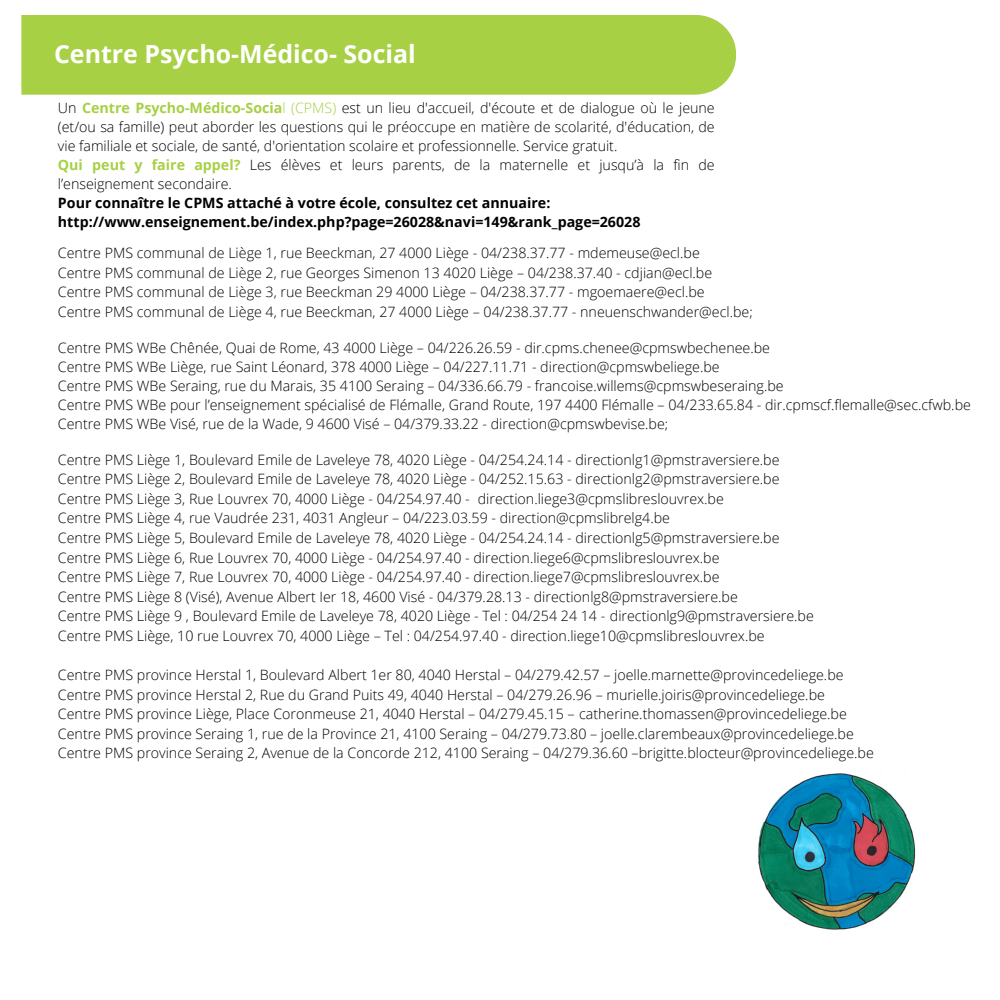
<style>
.page{position:relative;width:1000px;height:1000px;background:#fff}
.page>*{position:absolute;margin:0;border:0;box-sizing:border-box;transform-origin:0 0}
.t1{font:300 36.5px "Open Sans";color:#fff}
.t2{font:700 25px "Open Sans";color:#fff}
.t3{font:300 14.25px/19px "Open Sans";color:#000;text-align:justify}
.t4{font:700 14.25px/19px "Open Sans";color:#000}
.s1{font-weight:700;color:#a7d044}
.s2{color:#a7d044}
</style>
<div class="page">
<div style="left:21px;top:15px;width:715px;height:80px;background:#a7d044"></div>
<img style="left:758px;top:773px;width:158px;height:157px">
<h1 class="t1" style="left:54px;top:14px;width:273px">Planning Familial</h1>
<h2 class="t2" style="left:54px;top:36px;width:363px">Centre Psycho-Médico- Social</h2>
<p class="t3" style="left:58px;top:98px;width:658px">Un <span class="s1">Centre Psycho-Médico-Socia</span><span class="s2">l (CPMS)</span> est un lieu d'accueil, d'écoute et de dialogue où le jeune (et/ou sa famille) peut aborder les questions qui le préoccupe en matière de scolarité, d'éducation, de vie familiale et sociale, de santé, d'orientation scolaire et professionnelle. Service gratuit.</p>
<p class="t3" style="left:58px;top:155px;width:658px"><span class="s1">Qui peut y faire appel?</span> Les élèves et leurs parents, de la maternelle et jusqu’à la fin de l’enseignement secondaire.</p>
<p class="t4" style="left:58px;top:193px;width:584px">Pour connaître le CPMS attaché à votre école, consultez cet annuaire: http://www.enseignement.be/index.php?page=26028&amp;navi=149&amp;rank_page=26028</p>
<p class="t3" style="left:58px;top:243px;width:643px">Centre PMS communal de Liège 1, rue Beeckman, 27 4000 Liège - 04/238.37.77 - mdemeuse@ecl.be</p>
<p class="t3" style="left:58px;top:263px;width:655px">Centre PMS communal de Liège 2, rue Georges Simenon 13 4020 Liège – 04/238.37.40 - cdjian@ecl.be</p>
<p class="t3" style="left:58px;top:282px;width:648px">Centre PMS communal de Liège 3, rue Beeckman 29 4000 Liège – 04/238.37.77 - mgoemaere@ecl.be</p>
<p class="t3" style="left:58px;top:302px;width:696px">Centre PMS communal de Liège 4, rue Beeckman, 27 4000 Liège – 04/238.37.77 - nneuenschwander@ecl.be;</p>
<p class="t3" style="left:58px;top:337px;width:713px">Centre PMS WBe Chênée, Quai de Rome, 43 4000 Liège – 04/226.26.59 - dir.cpms.chenee@cpmswbechenee.be</p>
<p class="t3" style="left:58px;top:356px;width:663px">Centre PMS WBe Liège, rue Saint Léonard, 378 4000 Liège – 04/227.11.71 - direction@cpmswbeliege.be</p>
<p class="t3" style="left:58px;top:375px;width:727px">Centre PMS WBe Seraing, rue du Marais, 35 4100 Seraing – 04/336.66.79 - francoise.willems@cpmswbeseraing.be</p>
<p class="t3" style="left:58px;top:394px;width:914px">Centre PMS WBe pour l’enseignement spécialisé de Flémalle, Grand Route, 197 4400 Flémalle – 04/233.65.84 - dir.cpmscf.flemalle@sec.cfwb.be</p>
<p class="t3" style="left:58px;top:413px;width:611px">Centre PMS WBe Visé, rue de la Wade, 9 4600 Visé – 04/379.33.22 - direction@cpmswbevise.be;</p>
<p class="t3" style="left:58px;top:449px;width:723px">Centre PMS Liège 1, Boulevard Emile de Laveleye 78, 4020 Liège - 04/254.24.14 - directionlg1@pmstraversiere.be</p>
<p class="t3" style="left:58px;top:469px;width:723px">Centre PMS Liège 2, Boulevard Emile de Laveleye 78, 4020 Liège - 04/252.15.63 - directionlg2@pmstraversiere.be</p>
<p class="t3" style="left:58px;top:488px;width:667px">Centre PMS Liège 3, Rue Louvrex 70, 4000 Liège - 04/254.97.40 - direction.liege3@cpmslibreslouvrex.be</p>
<p class="t3" style="left:58px;top:508px;width:613px">Centre PMS Liège 4, rue Vaudrée 231, 4031 Angleur – 04/223.03.59 - direction@cpmslibrelg4.be</p>
<p class="t3" style="left:58px;top:528px;width:723px">Centre PMS Liège 5, Boulevard Emile de Laveleye 78, 4020 Liège - 04/254.24.14 - directionlg5@pmstraversiere.be</p>
<p class="t3" style="left:58px;top:547px;width:663px">Centre PMS Liège 6, Rue Louvrex 70, 4000 Liège - 04/254.97.40 - direction.liege6@cpmslibreslouvrex.be</p>
<p class="t3" style="left:58px;top:567px;width:663px">Centre PMS Liège 7, Rue Louvrex 70, 4000 Liège - 04/254.97.40 - direction.liege7@cpmslibreslouvrex.be</p>
<p class="t3" style="left:58px;top:586px;width:681px">Centre PMS Liège 8 (Visé), Avenue Albert Ier 18, 4600 Visé - 04/379.28.13 - directionlg8@pmstraversiere.be</p>
<p class="t3" style="left:58px;top:606px;width:757px">Centre PMS Liège 9 , Boulevard Emile de Laveleye 78, 4020 Liège - Tel : 04/254 24 14 - directionlg9@pmstraversiere.be</p>
<p class="t3" style="left:58px;top:625px;width:708px">Centre PMS Liège, 10 rue Louvrex 70, 4000 Liège – Tel : 04/254.97.40 - direction.liege10@cpmslibreslouvrex.be</p>
<p class="t3" style="left:58px;top:665px;width:787px">Centre PMS province Herstal 1, Boulevard Albert 1er 80, 4040 Herstal – 04/279.42.57 – joelle.marnette@provincedeliege.be</p>
<p class="t3" style="left:58px;top:684px;width:768px">Centre PMS province Herstal 2, Rue du Grand Puits 49, 4040 Herstal – 04/279.26.96 – murielle.joiris@provincedeliege.be</p>
<p class="t3" style="left:58px;top:704px;width:790px">Centre PMS province Liège, Place Coronmeuse 21, 4040 Herstal – 04/279.45.15 – catherine.thomassen@provincedeliege.be</p>
<p class="t3" style="left:58px;top:723px;width:797px">Centre PMS province Seraing 1, rue de la Province 21, 4100 Seraing – 04/279.73.80 – joelle.clarembeaux@provincedeliege.be</p>
<p class="t3" style="left:58px;top:743px;width:817px">Centre PMS province Seraing 2, Avenue de la Concorde 212, 4100 Seraing – 04/279.36.60 –brigitte.blocteur@provincedeliege.be</p>
</div>
